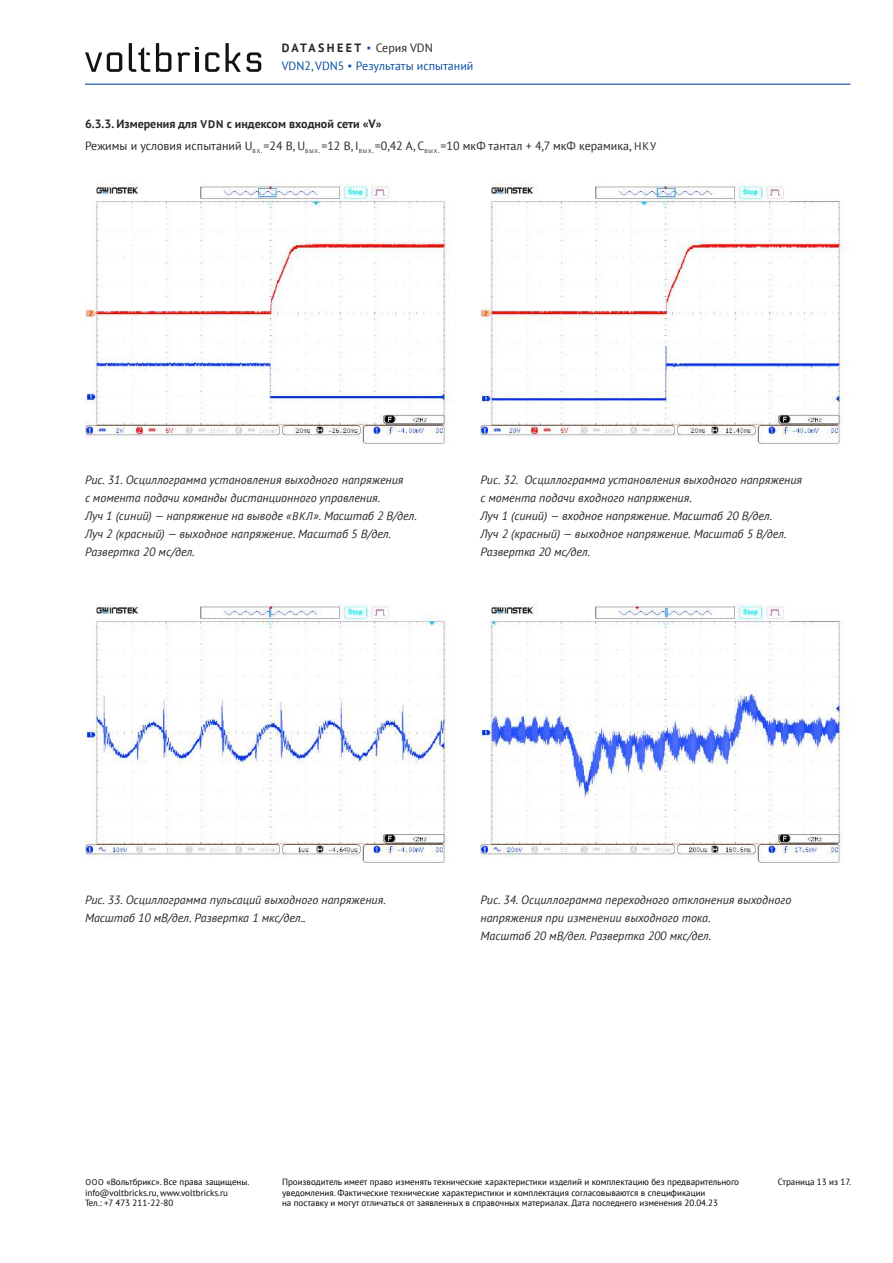
<style>
.page{position:relative;width:893px;height:1263px;background:#fff}
.page>*{position:absolute;margin:0;border:0;box-sizing:border-box;transform-origin:0 0}
.t1{font:italic 12px/18px "PT Sans";color:#282827}
.t2{font:12px/22.2px "PT Sans";color:#282827}
.t3{font:12px "PT Sans";color:#0d4f9e}
.t4{font:700 12px "PT Sans";letter-spacing:.2em;color:#282827}
.t5{font:9px/10.8px "PT Sans";color:#000}
.s1{font-family:"Arial";font-weight:900;color:#0d4f9e}
.s2{font-weight:400}
.s3{font-family:"Arial";font-weight:900}
.s4{font-weight:700}
.s5{font-weight:700;font-size:11.1px}
.s6{font-size:11.1px}
.s7{font-size:8.25px}
</style>
<div class="page">
<hr style="left:85px;top:84px;width:765px;height:1px;background:#0d4f9e">
<svg style="left:85px;top:52px;width:37px;height:20px"></svg>
<svg style="left:156px;top:43px;width:15px;height:29px"></svg>
<svg style="left:205px;top:52px;width:14px;height:20px"></svg>
<svg style="left:225px;top:43px;width:36px;height:29px"></svg>
<svg style="left:129px;top:43px;width:21px;height:29px"></svg>
<svg style="left:178px;top:47px;width:21px;height:25px"></svg>
<img style="left:85px;top:184px;width:369px;height:260px">
<img style="left:480px;top:184px;width:370px;height:260px">
<img style="left:85px;top:603px;width:370px;height:260px">
<img style="left:480px;top:603px;width:370px;height:260px">
<p class="t4" style="left:282px;top:40px;width:153px">DATASHEET <span class="s1">▪</span> <span class="s2">Серия VDN</span></p>
<p class="t3" style="left:282px;top:58px;width:193px">VDN2, VDN5 <span class="s3">▪</span> Результаты испытаний</p>
<p class="t2" style="left:85px;top:112px;width:573px"><span class="s4">6.3.3. Измерения для</span> <span class="s5">VDN</span> <span class="s4">с индексом входной сети «V»<br></span>Режимы и условия испытаний U<sub>вх</sub> <sub>.</sub>=24 В, U<sub>вых</sub> <sub>.</sub>=12 В, I<sub>вых</sub> <sub>.</sub>=0,42 A, C<sub>вых</sub> <sub>.</sub>=10 мкФ тантал + 4,7 мкФ керамика, <span class="s6">НКУ</span></p>
<p class="t1" style="left:85px;top:471px;width:333px">Рис. 31. Осциллограмма установления выходного напряжения<br>с момента подачи команды дистанционного управления.<br>Луч 1 (синий) — напряжение на выводе «<span class="s6">ВКЛ</span>». Масштаб 2 В/дел.<br>Луч 2 (красный) — выходное напряжение. Масштаб 5 В/дел.<br>Развертка 20 мс/дел.</p>
<p class="t1" style="left:480px;top:471px;width:323px">Рис. 32. Осциллограмма установления выходного напряжения с момента подачи входного напряжения.<br>Луч 1 (синий) — входное напряжение. Масштаб 20 В/дел.<br>Луч 2 (красный) — выходное напряжение. Масштаб 5 В/дел.<br>Развертка 20 мс/дел.</p>
<p class="t1" style="left:85px;top:890px;width:302px">Рис. 33. Осциллограмма пульсаций выходного напряжения.<br>Масштаб 10 мВ/дел. Развертка 1 мкс/дел..</p>
<p class="t1" style="left:480px;top:890px;width:312px">Рис. 34. Осциллограмма переходного отклонения выходного напряжения при изменении выходного тока.<br>Масштаб 20 мВ/дел. Развертка 200 мкс/дел.</p>
<p class="t5" style="left:85px;top:1176px;width:165px"><span class="s7">ООО</span> «Вольтбрикс». Все права защищены.</p>
<p class="t5" style="left:778px;top:1176px;width:75px">Страница 13 из 17.</p>
<p class="t5" style="left:85px;top:1187px;width:145px">info@voltbricks.ru, www.voltbricks.ru<br>Тел.: +7 473 211-22-80</p>
<p class="t5" style="left:282px;top:1176px;width:459px">Производитель имеет право изменять технические характеристики изделий и комплектацию без предварительного уведомления. Фактические технические характеристики и комплектация согласовываются в спецификации<br>на поставку и могут отличаться от заявленных в справочных материалах. Дата последнего изменения 20.04.23</p>
</div>
